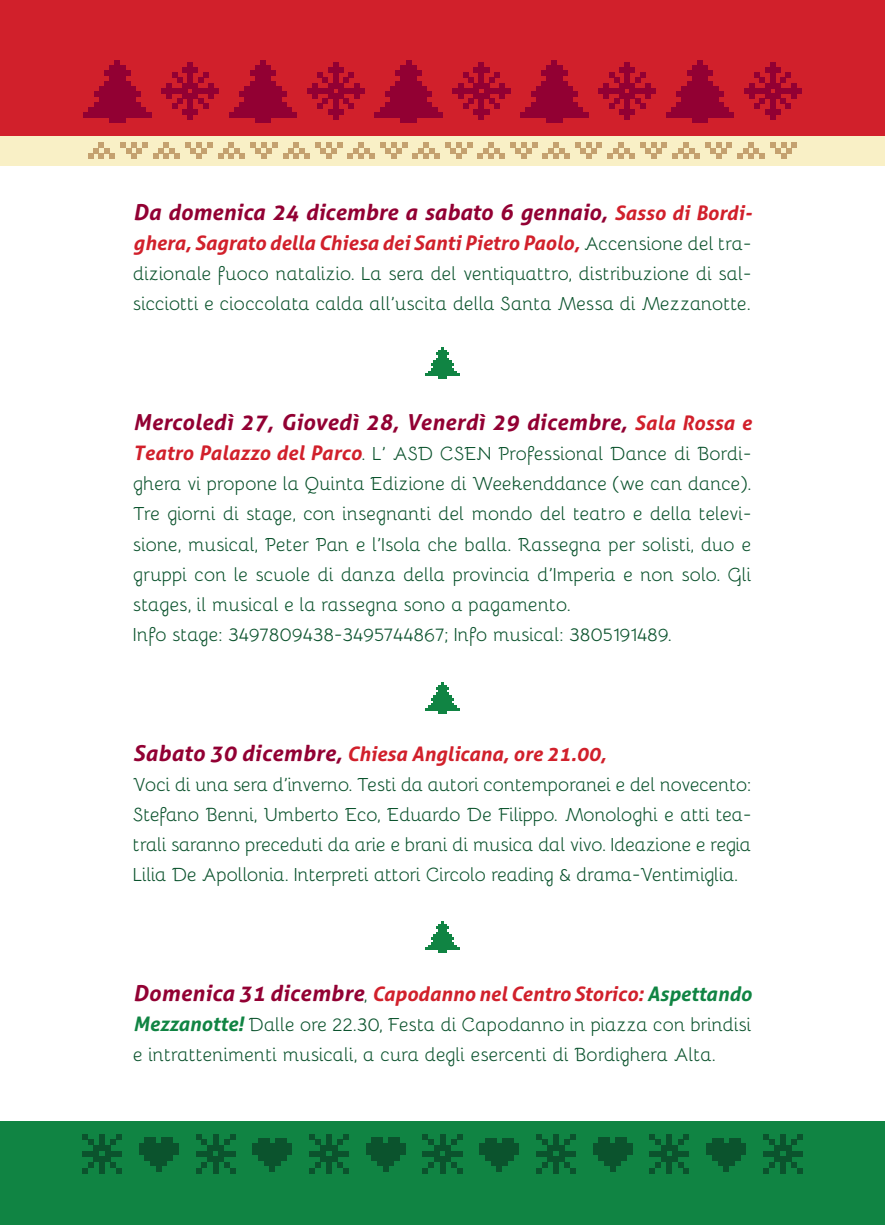
<style>
.page{position:relative;width:885px;height:1225px;background:#fff}
.page>*{position:absolute;margin:0;border:0;box-sizing:border-box;transform-origin:0 0}
.t1{font:italic 700 22px "Aller";letter-spacing:.005em;color:#920033}
.t2{font:italic 700 20px "Aller";color:#d1202b}
.t3{font:19px/30px "Bellota";letter-spacing:-.01em;color:#0b532d}
.s1{font-size:20px;color:#d1202b}
.s2{font-family:"Bellota";font-weight:400;font-style:normal;font-size:19px;color:#0b532d}
.s3{font-family:"Aller";font-weight:700;font-style:italic;font-size:20px;color:#d1202b}
.s4{font-size:22px;color:#920033}
.s5{color:#108443}
.s6{font-family:"Aller";font-weight:700;font-style:italic;font-size:20px;color:#108443}
</style>
<div class="page">
<svg style="left:425px;top:347px;width:34px;height:32px"></svg>
<svg style="left:425px;top:682px;width:34px;height:31px"></svg>
<svg style="left:425px;top:921px;width:34px;height:31px"></svg>
<div style="left:0;top:0;width:884px;height:137px;background:#d1202b"></div>
<div style="left:0;top:136px;width:884px;height:29px;background:#f9f0c6"></div>
<svg style="left:88px;top:143px;width:59px;height:16px"></svg>
<svg style="left:153px;top:143px;width:59px;height:16px"></svg>
<svg style="left:218px;top:143px;width:59px;height:16px"></svg>
<svg style="left:283px;top:143px;width:59px;height:16px"></svg>
<svg style="left:348px;top:143px;width:156px;height:16px"></svg>
<svg style="left:510px;top:143px;width:59px;height:16px"></svg>
<svg style="left:575px;top:143px;width:59px;height:16px"></svg>
<svg style="left:640px;top:143px;width:59px;height:16px"></svg>
<svg style="left:705px;top:143px;width:92px;height:16px"></svg>
<svg style="left:84px;top:60px;width:67px;height:63px"></svg>
<svg style="left:229px;top:60px;width:68px;height:63px"></svg>
<svg style="left:375px;top:60px;width:67px;height:63px"></svg>
<svg style="left:520px;top:60px;width:68px;height:63px"></svg>
<svg style="left:666px;top:60px;width:67px;height:63px"></svg>
<svg style="left:162px;top:62px;width:57px;height:57px"></svg>
<svg style="left:307px;top:62px;width:57px;height:57px"></svg>
<svg style="left:453px;top:62px;width:57px;height:57px"></svg>
<svg style="left:598px;top:62px;width:57px;height:57px"></svg>
<svg style="left:744px;top:62px;width:57px;height:57px"></svg>
<div style="left:0;top:1121px;width:884px;height:104px;background:#108443"></div>
<svg style="left:82px;top:1134px;width:40px;height:39px"></svg>
<div style="left:162px;top:1137px;width:5px;height:17px;background:#0b532d"></div>
<div style="left:167px;top:1137px;width:6px;height:17px;background:#0b532d"></div>
<div style="left:150px;top:1137px;width:6px;height:17px;background:#0b532d"></div>
<div style="left:145px;top:1137px;width:5px;height:17px;background:#0b532d"></div>
<svg style="left:139px;top:1143px;width:40px;height:28px"></svg>
<svg style="left:196px;top:1134px;width:39px;height:39px"></svg>
<div style="left:252px;top:1143px;width:34px;height:6px;background:#0b532d"></div>
<div style="left:252px;top:1149px;width:34px;height:5px;background:#0b532d"></div>
<svg style="left:258px;top:1138px;width:34px;height:28px"></svg>
<div style="left:269px;top:1160px;width:6px;height:11px;background:#0b532d"></div>
<svg style="left:309px;top:1134px;width:40px;height:39px"></svg>
<div style="left:388px;top:1137px;width:6px;height:17px;background:#0b532d"></div>
<div style="left:394px;top:1137px;width:6px;height:17px;background:#0b532d"></div>
<div style="left:377px;top:1137px;width:6px;height:17px;background:#0b532d"></div>
<div style="left:371px;top:1137px;width:6px;height:17px;background:#0b532d"></div>
<svg style="left:366px;top:1143px;width:5px;height:11px"></svg>
<div style="left:371px;top:1154px;width:23px;height:6px;background:#0b532d"></div>
<svg style="left:377px;top:1143px;width:28px;height:28px"></svg>
<svg style="left:422px;top:1134px;width:40px;height:39px"></svg>
<div style="left:479px;top:1143px;width:34px;height:6px;background:#0b532d"></div>
<div style="left:479px;top:1149px;width:34px;height:5px;background:#0b532d"></div>
<svg style="left:485px;top:1138px;width:34px;height:28px"></svg>
<div style="left:496px;top:1160px;width:6px;height:11px;background:#0b532d"></div>
<svg style="left:536px;top:1134px;width:39px;height:39px"></svg>
<div style="left:615px;top:1137px;width:6px;height:17px;background:#0b532d"></div>
<div style="left:621px;top:1137px;width:5px;height:17px;background:#0b532d"></div>
<div style="left:604px;top:1137px;width:5px;height:17px;background:#0b532d"></div>
<div style="left:598px;top:1137px;width:6px;height:17px;background:#0b532d"></div>
<svg style="left:593px;top:1143px;width:5px;height:11px"></svg>
<div style="left:598px;top:1154px;width:23px;height:6px;background:#0b532d"></div>
<svg style="left:604px;top:1143px;width:28px;height:28px"></svg>
<svg style="left:649px;top:1134px;width:40px;height:39px"></svg>
<div style="left:706px;top:1143px;width:34px;height:6px;background:#0b532d"></div>
<div style="left:706px;top:1149px;width:34px;height:5px;background:#0b532d"></div>
<svg style="left:712px;top:1138px;width:34px;height:28px"></svg>
<div style="left:723px;top:1160px;width:6px;height:11px;background:#0b532d"></div>
<svg style="left:763px;top:1134px;width:39px;height:39px"></svg>
<p class="t1" style="left:133px;top:199px;width:620px">Da domenica 24 dicembre a sabato 6 gennaio, <span class="s1">Sasso di Bordi-</span></p>
<p class="t2" style="left:133px;top:231px;width:619px">ghera, Sagrato della Chiesa dei Santi Pietro Paolo, <span class="s2">Accensione del tra-</span></p>
<p class="t3" style="left:133px;top:258px;width:619px">dizionale fuoco natalizio. La sera del ventiquattro, distribuzione di sal&shy;sicciotti e cioccolata calda all’uscita della Santa Messa di Mezzanotte.</p>
<p class="t1" style="left:133px;top:409px;width:619px">Mercoledì 27, Giovedì 28, Venerdì 29 dicembre, <span class="s1">Sala Rossa e</span></p>
<p class="t3" style="left:133px;top:438px;width:620px"><span class="s3">Teatro Palazzo del Parco</span>. L’ ASD CSEN Professional Dance di Bordi&shy;ghera vi propone la Quinta Edizione di Weekenddance (we can dance).<br>Tre giorni di stage, con insegnanti del mondo del teatro e della televi&shy;sione, musical, Peter Pan e l’Isola che balla. Rassegna per solisti, duo e gruppi con le scuole di danza della provincia d’Imperia e non solo. Gli stages, il musical e la rassegna sono a pagamento.<br>Info stage: 3497809438-3495744867; Info musical: 3805191489.</p>
<p class="t2" style="left:133px;top:741px;width:474px"><span class="s4">Sabato 30 dicembre,</span> Chiesa Anglicana, ore 21.00,</p>
<p class="t3" style="left:133px;top:768px;width:619px;text-align:justify">Voci di una sera d’inverno. Testi da autori contemporanei e del novecento:<br>Stefano Benni, Umberto Eco, Eduardo De Filippo. Monologhi e atti tea&shy;trali saranno preceduti da arie e brani di musica dal vivo. Ideazione e regia Lilia De Apollonia. Interpreti attori Circolo reading &amp; drama-Ventimiglia.</p>
<p class="t2" style="left:133px;top:981px;width:619px"><span class="s4">Domenica 31 dicembre</span><span class="s2">,</span> Capodanno nel Centro Storico: <span class="s5">Aspettando</span></p>
<p class="t3" style="left:133px;top:1008px;width:619px"><span class="s6">Mezzanotte!</span> Dalle ore 22.30, Festa di Capodanno in piazza con brindisi e intrattenimenti musicali, a cura degli esercenti di Bordighera Alta.</p>
</div>
